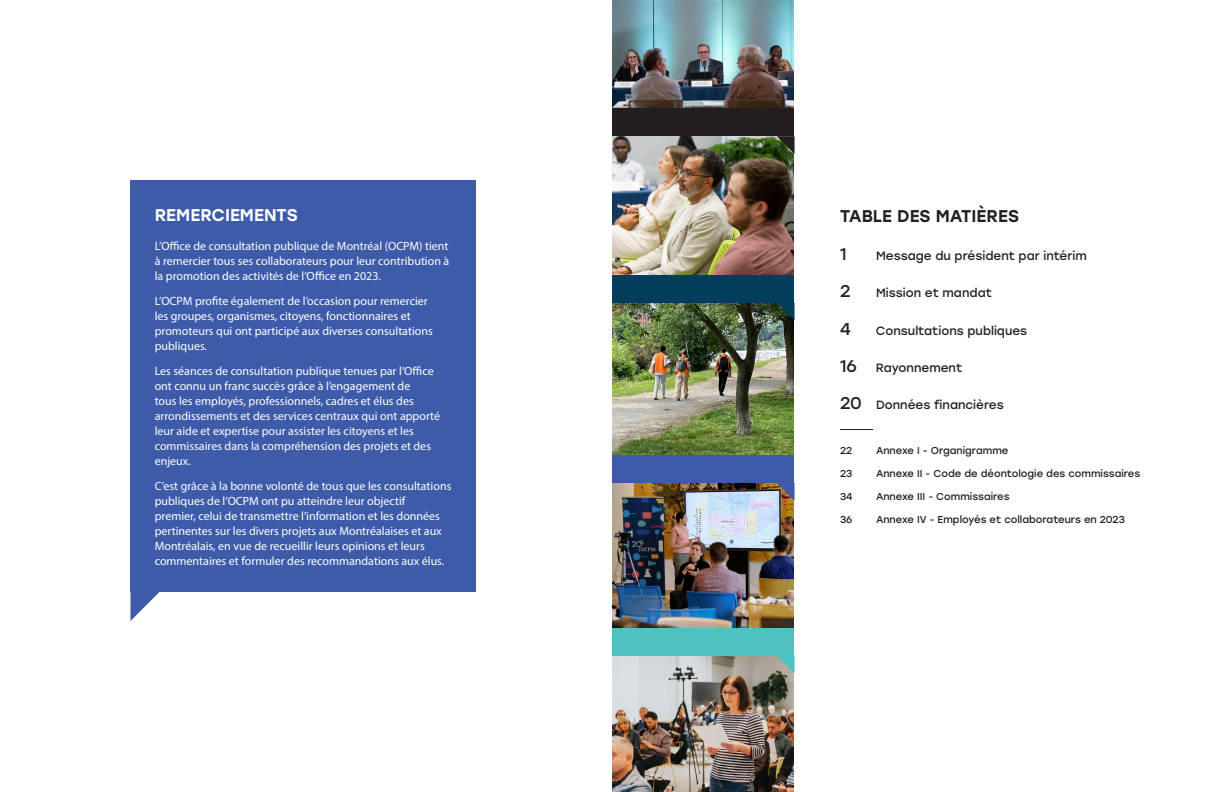
<style>
.page{position:relative;width:1224px;height:792px;background:#fff}
.page>*{position:absolute;margin:0;border:0;box-sizing:border-box;transform-origin:0 0}
.Grand_titre{font:500 17px "Stolzl";color:#231f20}
.Grand_titre-2{font:500 17px "Stolzl";color:#fff}
.Grand_titre-3{font:17px "Stolzl";color:#231f20}
.General_texte{font:12px/15px "Myriad Pro";color:#fff}
.Grand_titre-4{font:12px "Stolzl";color:#231f20}
.Grand_titre-5{font:10px "Stolzl";color:#231f20}
.s1{font-size:17px}
</style>
<div class="page">
<div style="left:130px;top:180px;width:346px;height:412px;background:#3d5ba9"></div>
<img style="left:612px;top:0;width:183px;height:455px">
<img style="left:612px;top:483px;width:183px;height:309px">
<div style="left:612px;top:109px;width:184px;height:27px;background:#231f20"></div>
<div style="left:612px;top:275px;width:184px;height:28px;background:#023d5b"></div>
<div style="left:612px;top:455px;width:184px;height:28px;background:#3d5ba9"></div>
<div style="left:612px;top:628px;width:184px;height:28px;background:#4ec2c1"></div>
<div style="left:795px;top:0;width:24px;height:792px;background:#fff"></div>
<svg style="left:777px;top:303px;width:18px;height:17px"></svg>
<svg style="left:777px;top:136px;width:18px;height:18px"></svg>
<svg style="left:777px;top:483px;width:18px;height:18px"></svg>
<svg style="left:777px;top:656px;width:18px;height:17px"></svg>
<svg style="left:130px;top:592px;width:30px;height:29px"></svg>
<hr style="left:840px;top:429px;width:33px;height:1px;background:#231f20">
<p class="Grand_titre-2" style="left:155px;top:202px;width:145px">REMERCIEMENTS</p>
<p class="Grand_titre" style="left:840px;top:204px;width:181px">TABLE DES MATIÈRES</p>
<p class="Grand_titre-3" style="left:840px;top:242px;width:8px">1</p>
<p class="Grand_titre-4" style="left:876px;top:247px;width:212px">Message du président par intérim</p>
<p class="Grand_titre-3" style="left:840px;top:279px;width:12px">2</p>
<p class="Grand_titre-4" style="left:876px;top:285px;width:117px">Mission et mandat</p>
<p class="Grand_titre-3" style="left:840px;top:317px;width:12px">4</p>
<p class="Grand_titre-4" style="left:876px;top:322px;width:153px">Consultations publiques</p>
<p class="Grand_titre-4" style="left:840px;top:359px;width:124px"><span class="s1">16</span> Rayonnement</p>
<p class="Grand_titre-4" style="left:840px;top:397px;width:165px"><span class="s1">20</span> Données financières</p>
<p class="Grand_titre-5" style="left:840px;top:444px;width:14px">22</p>
<p class="Grand_titre-5" style="left:876px;top:444px;width:134px">Annexe I - Organigramme</p>
<p class="Grand_titre-5" style="left:840px;top:467px;width:14px">23</p>
<p class="Grand_titre-5" style="left:876px;top:467px;width:266px">Annexe II - Code de déontologie des commissaires</p>
<p class="Grand_titre-5" style="left:840px;top:490px;width:14px">34</p>
<p class="Grand_titre-5" style="left:876px;top:490px;width:135px">Annexe III - Commissaires</p>
<p class="Grand_titre-5" style="left:840px;top:513px;width:14px">36</p>
<p class="Grand_titre-5" style="left:876px;top:513px;width:250px">Annexe IV - Employés et collaborateurs en 2023</p>
<p class="General_texte" style="left:155px;top:238px;width:296px;text-align:justify">L’Office de consultation publique de Montréal (OCPM) tient à remercier tous ses collaborateurs pour leur contribution à la promotion des activités de l’Office en 2023.</p>
<p class="General_texte" style="left:155px;top:293px;width:280px">L’OCPM profite également de l’occasion pour remercier les groupes, organismes, citoyens, fonctionnaires et promoteurs qui ont participé aux diverses consultations publiques.</p>
<p class="General_texte" style="left:155px;top:363px;width:287px">Les séances de consultation publique tenues par l’Office ont connu un franc succès grâce à l’engagement de<br>tous les employés, professionnels, cadres et élus des arrondissements et des services centraux qui ont apporté leur aide et expertise pour assister les citoyens et les commissaires dans la compréhension des projets et des enjeux.</p>
<p class="General_texte" style="left:155px;top:478px;width:298px">C’est grâce à la bonne volonté de tous que les consultations publiques de l’OCPM ont pu atteindre leur objectif<br>premier, celui de transmettre l’information et les données pertinentes sur les divers projets aux Montréalaises et aux Montréalais, en vue de recueillir leurs opinions et leurs commentaires et formuler des recommandations aux élus.</p>
</div>
